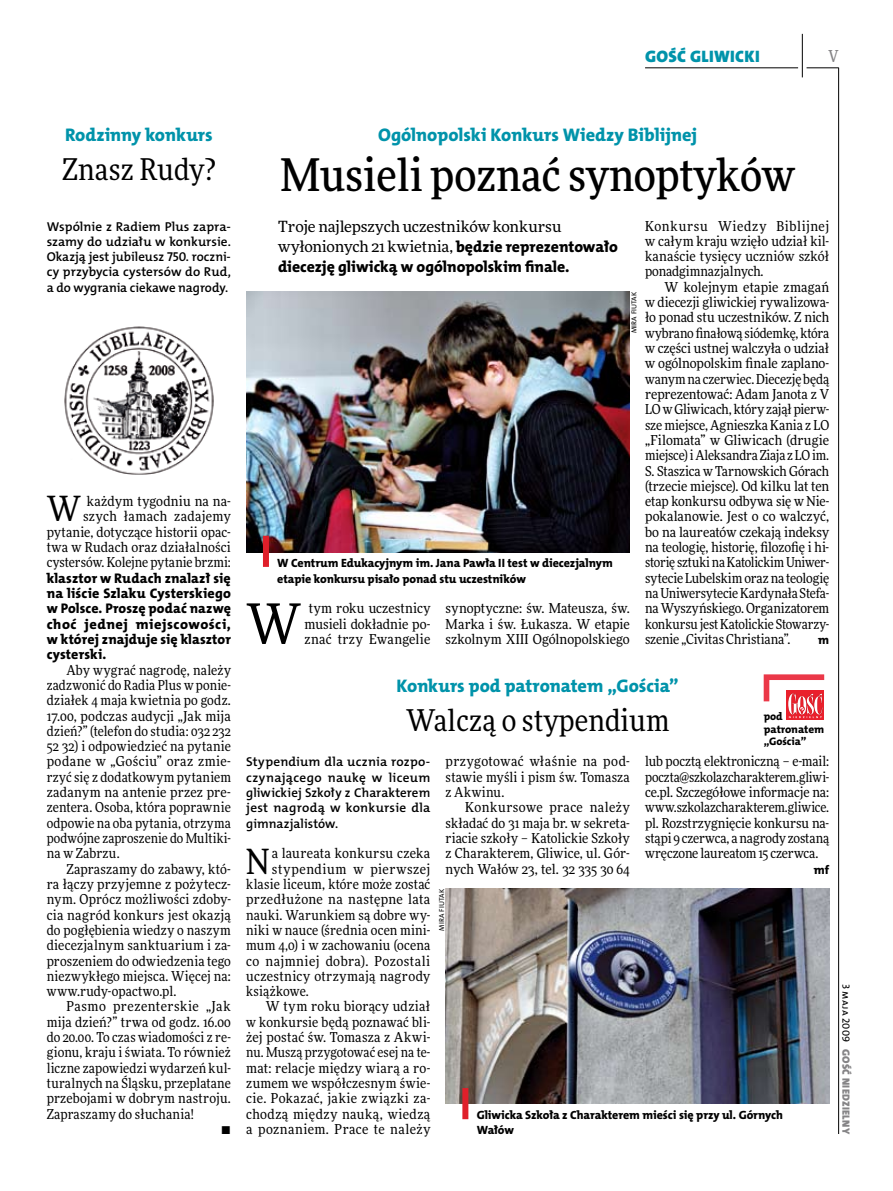
<style>
.page{position:relative;width:893px;height:1191px;background:#fff}
.page>*{position:absolute;margin:0;border:0;box-sizing:border-box;transform-origin:0 0}
.t1{font:55.95px "Freeday Narrow News";color:#000}
.t2{font:500 45px "Freeday Narrow";color:#000}
.t3{font:34.8px "Freeday Narrow News";color:#000}
.t4{font:30px "Freeday Narrow News";letter-spacing:.01em;color:#000}
.t5{font:18.3px "The Mix HP8 Ex Bld";color:#0093aa}
.t6{font:16.65px "The Mix HP9 Blk";letter-spacing:.02em;color:#0093aa}
.t7{font:500 16.5px "Freeday Narrow";color:#858486;scale:.9 1}
.t8{font:15.75px "The Mix HP8 Ex Bld";color:#000}
.t9{font:15.45px/20.4px "Freeday News";letter-spacing:-.01em;color:#000}
.t10{font:13.95px/15.3px "The Mix HP8 Ex Bld";letter-spacing:.01em;color:#000;text-align:justify}
.t11{font:13.65px/15.3px "Freeday Narrow News";letter-spacing:.015em;color:#000;text-align:justify}
.t12{font:13.65px "Freeday Narrow News";letter-spacing:.035em;color:#000}
.t13{font:13.65px "Freeday Narrow News";letter-spacing:.04em;color:#000}
.t14{font:12.9px/15.3px "The Mix HP6 Se Bld";letter-spacing:.005em;color:#000;text-align:justify}
.t15{font:12.3px "The Mix HP8 Ex Bld";color:#000}
.t16{font:12px/15.3px "The Mix HP8 Ex Bld";letter-spacing:-.005em;color:#000}
.t17{font:10.95px/12.8px "The Mix HP8 Ex Bld";letter-spacing:-.005em;color:#000}
.t18{font:10.5px "The Mix HP9 Blk";letter-spacing:.025em;color:#858486}
.t19{font:10.5px "The Mix HP5 Plain";letter-spacing:.025em;color:#000}
.t20{font:7.2px "The Mix HP5 Plain";letter-spacing:.015em;color:#000}
.s1{font-family:"The Mix HP8 Ex Bld";font-size:15.75px}
</style>
<div class="page">
<hr style="left:806px;top:68px;width:33px;height:1px;background:#000">
<hr style="left:645px;top:68px;width:153px;height:1px;background:#000">
<hr style="left:838px;top:68px;width:1px;height:1066px;background:#000">
<hr style="left:802px;top:34px;width:1px;height:43px;background:#000">
<img style="left:64px;top:326px;width:150px;height:148px">
<img style="left:446px;top:889px;width:383px;height:214px">
<div style="left:462px;top:1088px;width:6px;height:31px;background:#df1f2a"></div>
<img style="left:246px;top:292px;width:384px;height:260px">
<div style="left:263px;top:536px;width:6px;height:31px;background:#df1f2a"></div>
<div style="left:786px;top:690px;width:38px;height:30px;background:#ea202c"></div>
<svg style="left:763px;top:674px;width:62px;height:44px"></svg>
<p class="t6" style="left:645px;top:46px;width:116px">GOŚĆ GLIWICKI</p>
<p class="t7" style="left:828px;top:46px;width:13px">V</p>
<h3 class="t5" style="left:65px;top:123px;width:149px">Rodzinny konkurs</h3>
<h3 class="t4" style="left:62px;top:151px;width:155px">Znasz Rudy?</h3>
<p class="t14" style="left:47px;top:219px;width:186px">Wspólnie z Radiem Plus zapra&shy;szamy do udziału w konkursie.<br>Okazją jest jubileusz 750. roczni&shy;cy przybycia cystersów do Rud, a do wygrania ciekawe nagrody.</p>
<p class="t11" style="left:47px;top:493px;width:186px;text-align:right">każdym tygodniu na na-<br>szych łamach zadajemy pytanie, dotyczące historii opac&shy;twa w Rudach oraz działalności cystersów. Kolejne pytanie brzmi:</p>
<p class="t10" style="left:47px;top:570px;width:186px">klasztor w Rudach znalazł się na liście Szlaku Cysterskiego w Polsce. Proszę podać nazwę choć jednej miejscowości, w której znajduje się klasztor cysterski.</p>
<p class="t11" style="left:47px;top:662px;width:186px;text-indent:20px">Aby wygrać nagrodę, należy zadzwonić do Radia Plus w ponie&shy;działek 4 maja kwietnia po godz.<br>17.00, podczas audycji „Jak mija dzień?” (telefon do studia: 032 232<br>52 32) i odpowiedzieć na pytanie podane w „Gościu” oraz zmie&shy;rzyć się z dodatkowym pytaniem zadanym na antenie przez pre&shy;zentera. Osoba, która poprawnie odpowie na oba pytania, otrzyma podwójne zaproszenie do Multiki&shy;na w Zabrzu.</p>
<p class="t11" style="left:47px;top:861px;width:186px;text-indent:20px">Zapraszamy do zabawy, któ&shy;ra łączy przyjemne z pożytecz&shy;nym. Oprócz możliwości zdoby&shy;cia nagród konkurs jest okazją do pogłębienia wiedzy o naszym diecezjalnym sanktuarium i za&shy;proszeniem do odwiedzenia tego niezwykłego miejsca. Więcej na: www.rudy-opactwo.pl.</p>
<p class="t12" style="left:66px;top:998px;width:166px">Pasmo prezenterskie „Jak</p>
<p class="t11" style="left:47px;top:1014px;width:186px">mija dzień?” trwa od godz. 16.00</p>
<p class="t11" style="left:47px;top:1029px;width:186px">do 20.00. To czas wiadomości z re-</p>
<p class="t11" style="left:47px;top:1044px;width:186px">gionu, kraju i świata. To również</p>
<p class="t11" style="left:47px;top:1060px;width:186px">liczne zapowiedzi wydarzeń kul-</p>
<p class="t11" style="left:47px;top:1075px;width:186px">turalnych na Śląsku, przeplatane</p>
<p class="t11" style="left:47px;top:1090px;width:186px">przebojami w dobrym nastroju.</p>
<p class="t11" style="left:47px;top:1106px;width:149px">Zapraszamy do słuchania!</p>
<p class="t11" style="left:221px;top:1121px;width:11px">•</p>
<h3 class="t3" style="left:47px;top:488px;width:36px">W</h3>
<h3 class="t5" style="left:378px;top:123px;width:321px">Ogólnopolski Konkurs Wiedzy Biblijnej</h3>
<h2 class="t2" style="left:281px;top:147px;width:516px">Musieli poznać synoptyków</h2>
<p class="t9" style="left:278px;top:216px;width:341px">Troje najlepszych uczestników konkursu wyłonionych 21 kwietnia, <span class="s1">będzie reprezentowało</span></p>
<p class="t8" style="left:278px;top:257px;width:293px">diecezję gliwicką w ogólnopolskim finale.</p>
<p class="t20" style="left:629px;top:333px;width:43px;rotate:-90deg">Mira Fiutak</p>
<p class="t16" style="left:277px;top:556px;width:337px">W Centrum Edukacyjnym im. Jana Pawła II test w diecezjalnym etapie konkursu pisało ponad stu uczestników</p>
<h1 class="t1" style="left:246px;top:589px;width:56px">W</h1>
<p class="t11" style="left:305px;top:600px;width:127px;text-align:center">tym roku uczestnicy musieli dokładnie po&shy;znać trzy Ewangelie</p>
<p class="t11" style="left:446px;top:600px;width:186px">synoptyczne: św. Mateusza, św.<br>Marka i św. Łukasza. W etapie szkolnym XIII Ogólnopolskiego</p>
<p class="t11" style="left:645px;top:218px;width:186px">Konkursu Wiedzy Biblijnej w całym kraju wzięło udział kil&shy;kanaście tysięcy uczniów szkół ponadgimnazjalnych.</p>
<p class="t11" style="left:645px;top:279px;width:186px;text-indent:20px">W kolejnym etapie zmagań w diecezji gliwickiej rywalizowa&shy;ło ponad stu uczestników. Z nich wybrano finałową siódemkę, która w części ustnej walczyła o udział w ogólnopolskim finale zaplano&shy;wanym na czerwiec. Diecezję będą reprezentować: Adam Janota z V LO w Gliwicach, który zajął pierw&shy;sze miejsce, Agnieszka Kania z LO „Filomata” w Gliwicach (drugie miejsce) iAleksandra Ziaja z LO im.<br>S. Staszica w Tarnowskich Górach (trzecie miejsce). Od kilku lat ten etap konkursu odbywa się w Nie&shy;pokalanowie. Jest o co walczyć, bo na laureatów czekają indeksy na teologię, historię, filozofię i hi&shy;storię sztuki naKatolickim Uniwer&shy;sytecie Lubelskim oraz na teologię naUniwersytecie Kardynała Stefa&shy;na Wyszyńskiego. Organizatorem konkursu jestKatolickie Stowarzy&shy;szenie „Civitas Christiana”.</p>
<p class="t15" style="left:818px;top:632px;width:12px">m</p>
<h3 class="t5" style="left:397px;top:674px;width:284px">Konkurs pod patronatem „Gościa”</h3>
<h3 class="t4" style="left:406px;top:702px;width:265px">Walczą o stypendium</h3>
<p class="t17" style="left:764px;top:710px;width:62px">pod patronatem „Gościa”</p>
<p class="t14" style="left:246px;top:754px;width:186px">Stypendium dla ucznia rozpo&shy;czynającego naukę w liceum gliwickiej Szkoły z Charakterem jest nagrodą w konkursie dla gimnazjalistów.</p>
<h3 class="t3" style="left:246px;top:840px;width:25px">N</h3>
<p class="t11" style="left:272px;top:845px;width:160px">a laureata konkursu czeka</p>
<p class="t13" style="left:272px;top:860px;width:160px">stypendium w pierwszej</p>
<p class="t11" style="left:246px;top:876px;width:186px">klasie liceum, które może zostać</p>
<p class="t11" style="left:246px;top:891px;width:186px">przedłużone na następne lata</p>
<p class="t11" style="left:246px;top:907px;width:186px">nauki. Warunkiem są dobre wy-</p>
<p class="t11" style="left:246px;top:922px;width:186px">niki w nauce (średnia ocen mini-</p>
<p class="t11" style="left:246px;top:937px;width:186px">mum 4,0) i w zachowaniu (ocena</p>
<p class="t12" style="left:246px;top:952px;width:186px">co najmniej dobra). Pozostali</p>
<p class="t11" style="left:246px;top:968px;width:186px">uczestnicy otrzymają nagrody</p>
<p class="t11" style="left:246px;top:983px;width:64px">książkowe.</p>
<p class="t11" style="left:266px;top:998px;width:166px">W tym roku biorący udział</p>
<p class="t11" style="left:246px;top:1014px;width:186px">w konkursie będą poznawać bli-</p>
<p class="t11" style="left:246px;top:1029px;width:186px">żej postać św. Tomasza z Akwi-</p>
<p class="t11" style="left:246px;top:1044px;width:186px">nu. Muszą przygotować esej na te-</p>
<p class="t11" style="left:246px;top:1060px;width:186px">mat: relacje między wiarą a ro-</p>
<p class="t11" style="left:246px;top:1075px;width:186px">zumem we współczesnym świe-</p>
<p class="t11" style="left:246px;top:1090px;width:186px">cie. Pokazać, jakie związki za-</p>
<p class="t12" style="left:246px;top:1105px;width:186px">chodzą między nauką, wiedzą</p>
<p class="t12" style="left:246px;top:1120px;width:186px">a poznaniem. Prace te należy</p>
<p class="t11" style="left:446px;top:754px;width:186px">przygotować właśnie na pod&shy;stawie myśli i pism św. Tomasza z Akwinu.</p>
<p class="t11" style="left:446px;top:799px;width:186px;text-indent:20px">Konkursowe prace należy składać do 31 maja br. w sekreta&shy;riacie szkoły – Katolickie Szkoły z Charakterem, Gliwice, ul. Gór&shy;nych Wałów 23, tel. 32 335 30 64</p>
<p class="t20" style="left:437px;top:930px;width:43px;rotate:-90deg">Mira Fiutak</p>
<p class="t11" style="left:645px;top:754px;width:186px">lub pocztą elektroniczną – e-mail: poczta@szkolazcharakterem.gliwi&shy;ce.pl. Szczegółowe informacje na: www.szkolazcharakterem.gliwice. pl. Rozstrzygnięcie konkursu na&shy;stąpi 9 czerwca, a nagrody zostaną wręczone laureatom 15 czerwca.</p>
<p class="t15" style="left:814px;top:861px;width:17px">mf</p>
<p class="t16" style="left:477px;top:1107px;width:308px">Gliwicka Szkoła z Charakterem mieści się przy ul. Górnych<br>Wałów</p>
<p class="t19" style="left:853px;top:983px;width:60px;rotate:90deg">3 maja 2009</p>
<p class="t18" style="left:853px;top:1049px;width:86px;rotate:90deg">GOŚĆ NIEDZIELNY</p>
</div>
